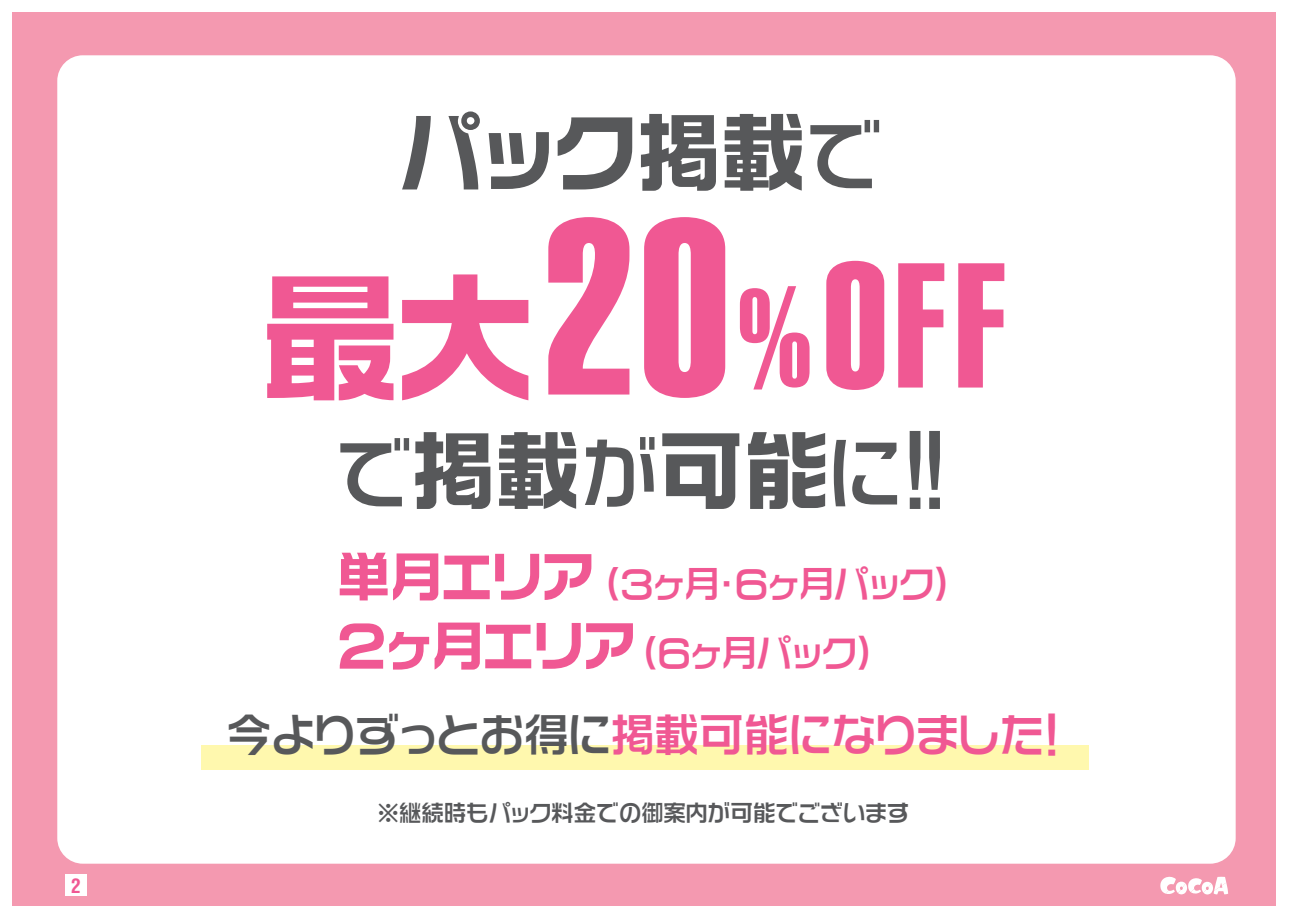
<style>
.page{position:relative;width:1289px;height:919px;background:#fff}
.page>*{position:absolute;margin:0;border:0;box-sizing:border-box;transform-origin:0 0}
.t1{font:174.45px "Helvetica LT Std Extra Comp";color:#f05893}
.t2{font:87px "VD Logo G Extra";letter-spacing:-.04em;color:#57585a}
.t3{font:45.9px "VD Logo G Bold P";letter-spacing:-.06em;color:#f05893}
.t4{font:37.2px/69.2px "VD Logo G Bold P";letter-spacing:-.1em;color:#f05893}
.t5{font:23.1px "VD Logo G Bold P";letter-spacing:-.035em;color:#57585a}
.t6{font:700 condensed 19.5px "Helvetica LT Std";color:#f05893}
.s1{font-family:"VD Logo G Bold P";font-size:78.3px}
.s2{font-family:"VD Logo G Extra";font-size:142.5px}
.s3{font-size:244.2px}
.s4{font-size:139.5px}
.s5{font-family:"VD Logo G Extra";font-size:54px}
.s6{color:#57585a}
</style>
<div class="page">
<div style="left:13px;top:13px;width:1263px;height:893px;background:#f499b0"></div>
<div style="left:57px;top:55px;width:1178px;height:808px;background:#fff;border-radius:26px"></div>
<svg style="left:1160px;top:876px;width:68px;height:18px"></svg>
<div style="left:200px;top:745px;width:888px;height:24px;background:#fff8ae"></div>
<div style="left:65px;top:873px;width:22px;height:22px;background:#fff"></div>
<p class="t6" style="left:71px;top:873px;width:11px">2</p>
<h2 class="t2" style="left:397px;top:108px;width:488px">パック掲載<span class="s1">で</span></h2>
<h1 class="t1" style="left:259px;top:221px;width:748px"><span class="s2">最大</span><span class="s3">20</span><span class="s4">%</span>OFF</h1>
<h2 class="t2" style="left:334px;top:426px;width:622px"><span class="s1">で</span>掲載<span class="s1">が</span>可能<span class="s1">に</span>!!</h2>
<p class="t4" style="left:335px;top:549px;width:634px"><span class="s5">単月エリア</span>（３ヶ月・６ヶ月パック）<br><span class="s5">２ヶ月エリア</span>（６ヶ月パック）</p>
<p class="t3" style="left:226px;top:711px;width:850px"><span class="s6">今よりずっとお得に</span>掲載可能になりました！</p>
<p class="t5" style="left:377px;top:801px;width:534px">※継続時もパック料金での御案内が可能でございます</p>
</div>
